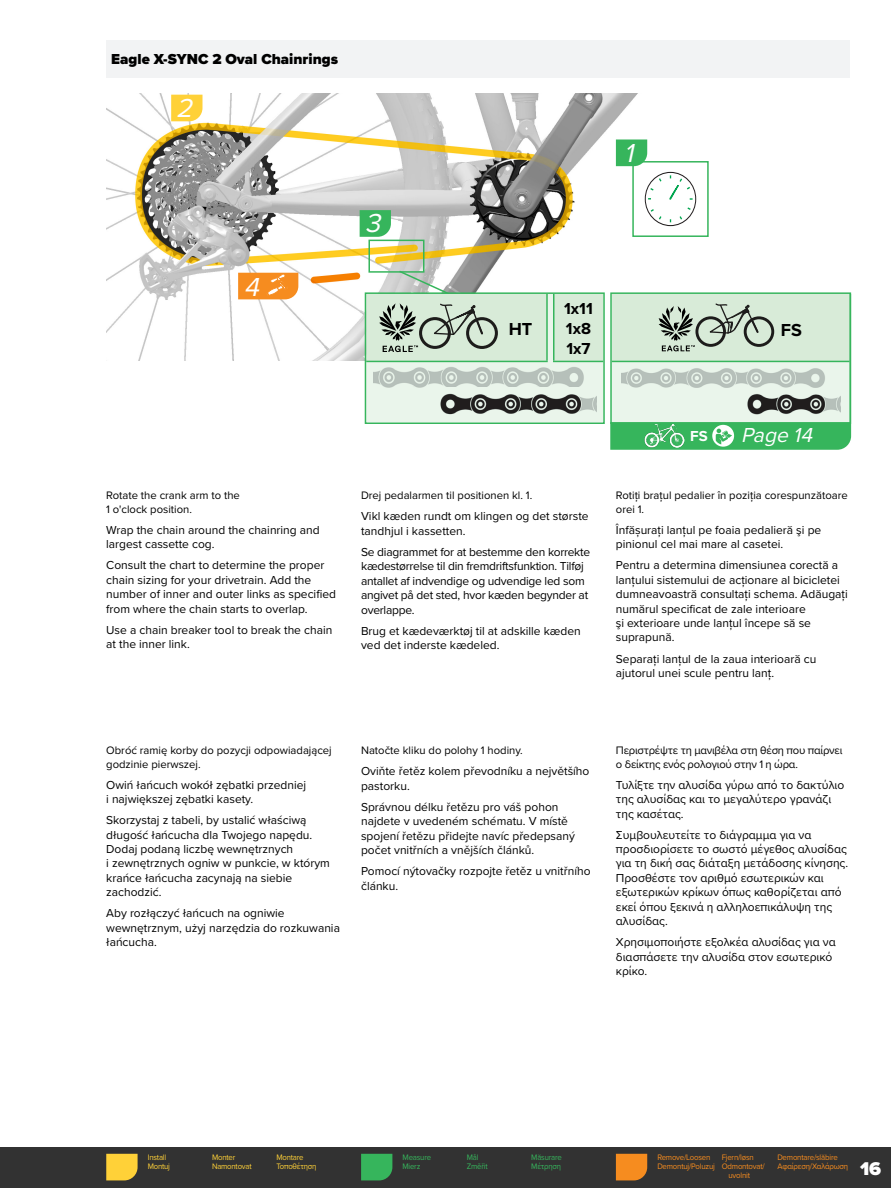
<style>
.page{position:relative;width:891px;height:1188px;background:#fff}
.page>*{position:absolute;margin:0;border:0;box-sizing:border-box;transform-origin:0 0}
.User_Manual_Number_F{font:italic 27px "Proxima Nova";color:#fff}
.t1{font:italic 21px "Proxima Nova";color:#fff}
.t2{font:900 19.2px "Proxima Nova";color:#fff}
.t3{font:700 18px "Proxima Nova";color:#000}
.t4{font:700 16.5px "Proxima Nova";color:#000}
.SubHeader_Proxima_No{font:900 15px "Proxima Nova";color:#000}
.t5{font:700 15px "Proxima Nova";color:#fff}
.User_Manual_Text_-_N{font:12px/14.4px "Proxima Nova";color:#000}
.User_Manual_Text_-_N-2{font:12px/14.4px "Proxima Nova";letter-spacing:-.02em;color:#000}
.User_Manual_Text_-_N-3{font:11.25px/13.5px "Proxima Nova";color:#000}
.User_Manual_Text_-_N-4{font:11.25px/13.5px "Proxima Nova";letter-spacing:-.02em;color:#000}
.Legend_Flag_Text{font:8.25px/8.2px "Proxima Nova";letter-spacing:-.025em;color:#f68c1f;scale:.95 1}
.Legend_Flag_Text-2{font:8.25px "Proxima Nova";letter-spacing:-.025em;color:#ffd138;scale:.94 1}
.Legend_Flag_Text-3{font:8.25px "Proxima Nova";letter-spacing:-.025em;color:#36b55c;scale:.94 1}
.Legend_Flag_Text-4{font:8.25px "Proxima Nova";letter-spacing:-.025em;color:#ffd138;scale:.95 1}
.Legend_Flag_Text-5{font:8.25px "Proxima Nova";letter-spacing:-.025em;color:#36b55c;scale:.95 1}
</style>
<div class="page">
<div style="left:0;top:1148px;width:891px;height:40px;background:#323232"></div>
<svg style="left:106px;top:1154px;width:32px;height:26px"></svg>
<svg style="left:361px;top:1154px;width:31px;height:26px"></svg>
<svg style="left:616px;top:1154px;width:31px;height:26px"></svg>
<img style="left:106px;top:93px;width:542px;height:267px">
<div style="left:368px;top:240px;width:56px;height:33px;border:2px solid #36b55c"></div>
<svg style="left:238px;top:273px;width:60px;height:26px;background:#f6932d"></svg>
<svg style="left:171px;top:95px;width:31px;height:26px"></svg>
<svg style="left:360px;top:210px;width:31px;height:27px"></svg>
<div style="left:106px;top:40px;width:744px;height:38px;background:#f2f3f4"></div>
<div style="left:633px;top:162px;width:75px;height:74px;background:#fff"></div>
<div style="left:645px;top:172px;width:51px;height:54px;border:1px solid #231f20;border-radius:50%"></div>
<svg style="left:679px;top:207px;width:13px;height:14px"></svg>
<svg style="left:649px;top:209px;width:13px;height:12px"></svg>
<svg style="left:649px;top:177px;width:13px;height:14px"></svg>
<svg style="left:669px;top:175px;width:24px;height:25px"></svg>
<div style="left:632px;top:161px;width:77px;height:76px;border:2px solid #36b55c"></div>
<svg style="left:616px;top:139px;width:31px;height:27px"></svg>
<svg style="left:610px;top:424px;width:241px;height:26px;background:#48bb6b"></svg>
<div style="left:612px;top:294px;width:238px;height:67px;background:#d8ebd8"></div>
<div style="left:612px;top:361px;width:238px;height:61px;background:#eaf5eb"></div>
<hr style="left:612px;top:361px;width:238px;height:1px;background:#36b55c">
<svg style="left:698px;top:317px;width:77px;height:30px"></svg>
<div style="left:695px;top:316px;width:31px;height:31px;border:3px solid #231f20;border-radius:50%"></div>
<div style="left:744px;top:316px;width:30px;height:31px;border:3px solid #231f20;border-radius:50%"></div>
<svg style="left:706px;top:303px;width:54px;height:32px"></svg>
<svg style="left:659px;top:306px;width:36px;height:45px"></svg>
<img style="left:621px;top:368px;width:204px;height:20px">
<img style="left:747px;top:394px;width:93px;height:21px">
<div style="left:610px;top:292px;width:241px;height:132px;border:2px solid #36b55c"></div>
<svg style="left:366px;top:269px;width:237px;height:152px;background:#cfded0"></svg>
<img style="left:373px;top:365px;width:216px;height:24px">
<img style="left:438px;top:388px;width:158px;height:31px">
<div style="left:365px;top:292px;width:240px;height:132px;border:2px solid #36b55c"></div>
<p class="SubHeader_Proxima_No" style="left:111px;top:48px;width:228px">Eagle X-SYNC 2 Oval Chainrings</p>
<p class="User_Manual_Number_F" style="left:176px;top:88px;width:25px">2</p>
<p class="User_Manual_Number_F" style="left:244px;top:267px;width:25px">4</p>
<p class="User_Manual_Number_F" style="left:365px;top:203px;width:25px">3</p>
<p class="User_Manual_Number_F" style="left:624px;top:132px;width:19px">1</p>
<p class="t4" style="left:564px;top:297px;width:30px">1x11</p>
<p class="t4" style="left:566px;top:316px;width:27px">1x8</p>
<p class="t4" style="left:566px;top:336px;width:26px">1x7</p>
<p class="t3" style="left:509px;top:315px;width:25px">HT</p>
<p class="t3" style="left:781px;top:317px;width:23px">FS</p>
<p class="User_Manual_Text_-_N-3" style="left:106px;top:488px;width:135px">Rotate the crank arm to the<br>1 o'clock position.</p>
<p class="User_Manual_Text_-_N" style="left:106px;top:522px;width:215px">Wrap the chain around the chainring and largest cassette cog.</p>
<p class="User_Manual_Text_-_N" style="left:106px;top:558px;width:231px">Consult the chart to determine the proper chain sizing for your drivetrain. Add the number of inner and outer links as specified from where the chain starts to overlap.</p>
<p class="User_Manual_Text_-_N" style="left:106px;top:622px;width:228px">Use a chain breaker tool to break the chain at the inner link.</p>
<p class="User_Manual_Text_-_N-3" style="left:361px;top:488px;width:173px">Drej pedalarmen til positionen kl. 1.</p>
<p class="User_Manual_Text_-_N" style="left:361px;top:509px;width:229px">Vikl kæden rundt om klingen og det største tandhjul i kassetten.</p>
<p class="User_Manual_Text_-_N-2" style="left:361px;top:544px;width:231px">Se diagrammet for at bestemme den korrekte kædestørrelse til din fremdriftsfunktion. Tilføj antallet af indvendige og udvendige led som angivet på det sted, hvor kæden begynder at overlappe.</p>
<p class="User_Manual_Text_-_N" style="left:361px;top:623px;width:221px">Brug et kædeværktøj til at adskille kæden ved det inderste kædeled.</p>
<p class="t5" style="left:690px;top:425px;width:19px">FS</p>
<p class="t1" style="left:741px;top:420px;width:79px">Page 14</p>
<p class="User_Manual_Text_-_N-3" style="left:616px;top:488px;width:233px">Rotiți brațul pedalier în poziția corespunzătoare orei 1.</p>
<p class="User_Manual_Text_-_N" style="left:616px;top:522px;width:207px">Înfășurați lanțul pe foaia pedalieră şi pe pinionul cel mai mare al casetei.</p>
<p class="User_Manual_Text_-_N" style="left:616px;top:558px;width:233px">Pentru a determina dimensiunea corectă a lanțului sistemului de acționare al bicicletei dumneavoastră consultați schema. Adăugați numărul specificat de zale interioare<br>şi exterioare unde lanțul începe să se suprapună.</p>
<p class="User_Manual_Text_-_N" style="left:616px;top:651px;width:202px">Separați lanțul de la zaua interioară cu ajutorul unei scule pentru lanț.</p>
<p class="User_Manual_Text_-_N-3" style="left:106px;top:743px;width:227px">Obróć ramię korby do pozycji odpowiadającej godzinie pierwszej.</p>
<p class="User_Manual_Text_-_N" style="left:106px;top:777px;width:202px">Owiń łańcuch wokół zębatki przedniej i największej zębatki kasety.</p>
<p class="User_Manual_Text_-_N" style="left:106px;top:813px;width:225px">Skorzystaj z tabeli, by ustalić właściwą długość łańcucha dla Twojego napędu.<br>Dodaj podaną liczbę wewnętrznych<br>i zewnętrznych ogniw w punkcie, w którym krańce łańcucha zacynają na siebie zachodzić.</p>
<p class="User_Manual_Text_-_N" style="left:106px;top:906px;width:235px">Aby rozłączyć łańcuch na ogniwie wewnętrznym, użyj narzędzia do rozkuwania łańcucha.</p>
<p class="User_Manual_Text_-_N-3" style="left:361px;top:743px;width:163px">Natočte kliku do polohy 1 hodiny.</p>
<p class="User_Manual_Text_-_N" style="left:361px;top:764px;width:230px">Oviňte řetěz kolem převodníku a největšího pastorku.</p>
<p class="User_Manual_Text_-_N" style="left:361px;top:799px;width:215px">Správnou délku řetězu pro váš pohon najdete v uvedeném schématu. V místě spojení řetězu přidejte navíc předepsaný počet vnitřních a vnějších článků.</p>
<p class="User_Manual_Text_-_N" style="left:361px;top:863px;width:231px">Pomocí nýtovačky rozpojte řetěz u vnitřního článku.</p>
<p class="User_Manual_Text_-_N-4" style="left:616px;top:743px;width:228px">Περιστρέψτε τη μανιβέλα στη θέση που παίρνει ο δείκτης ενός ρολογιού στην 1 η ώρα.</p>
<p class="User_Manual_Text_-_N" style="left:616px;top:777px;width:230px">Τυλίξτε την αλυσίδα γύρω από το δακτύλιο της αλυσίδας και το μεγαλύτερο γρανάζι της κασέτας.</p>
<p class="User_Manual_Text_-_N" style="left:616px;top:827px;width:234px">Συμβουλευτείτε το διάγραμμα για να προσδιορίσετε το σωστό μέγεθος αλυσίδας για τη δική σας διάταξη μετάδοσης κίνησης.<br>Προσθέστε τον αριθμό εσωτερικών και εξωτερικών κρίκων όπως καθορίζεται από εκεί όπου ξεκινά η αλληλοεπικάλυψη της αλυσίδας.</p>
<p class="User_Manual_Text_-_N" style="left:616px;top:935px;width:221px">Χρησιμοποιήστε εξολκέα αλυσίδας για να διασπάσετε την αλυσίδα στον εσωτερικό κρίκο.</p>
<p class="Legend_Flag_Text-4" style="left:148px;top:1151px;width:21px">Install</p>
<p class="Legend_Flag_Text-2" style="left:212px;top:1151px;width:26px">Monter</p>
<p class="Legend_Flag_Text-2" style="left:276px;top:1151px;width:30px">Montare</p>
<p class="Legend_Flag_Text-2" style="left:148px;top:1160px;width:25px">Montuj</p>
<p class="Legend_Flag_Text-2" style="left:212px;top:1160px;width:44px">Namontovat</p>
<p class="Legend_Flag_Text-2" style="left:276px;top:1160px;width:44px">Τοποθέτηση</p>
<p class="Legend_Flag_Text-5" style="left:403px;top:1151px;width:32px">Measure</p>
<p class="Legend_Flag_Text-3" style="left:467px;top:1151px;width:14px">Mål</p>
<p class="Legend_Flag_Text-3" style="left:531px;top:1151px;width:34px">Măsurare</p>
<p class="Legend_Flag_Text-3" style="left:403px;top:1160px;width:20px">Mierz</p>
<p class="Legend_Flag_Text-3" style="left:467px;top:1160px;width:24px">Změřit</p>
<p class="Legend_Flag_Text-3" style="left:531px;top:1160px;width:33px">Μέτρηση</p>
<p class="Legend_Flag_Text" style="left:657px;top:1153px;width:57px">Remove/Loosen</p>
<p class="Legend_Flag_Text" style="left:722px;top:1153px;width:35px">Fjern/løsn</p>
<p class="Legend_Flag_Text" style="left:777px;top:1153px;width:65px">Demontare/slăbire</p>
<p class="Legend_Flag_Text" style="left:657px;top:1162px;width:62px">Demontuj/Poluzuj</p>
<p class="Legend_Flag_Text" style="left:729px;top:1162px;width:40px;text-indent:-7px">Odmontovat/ uvolnit</p>
<p class="Legend_Flag_Text" style="left:777px;top:1162px;width:76px">Αφαίρεση/Χαλάρωση</p>
<h3 class="t2" style="left:860px;top:1154px;width:23px">16</h3>
</div>
